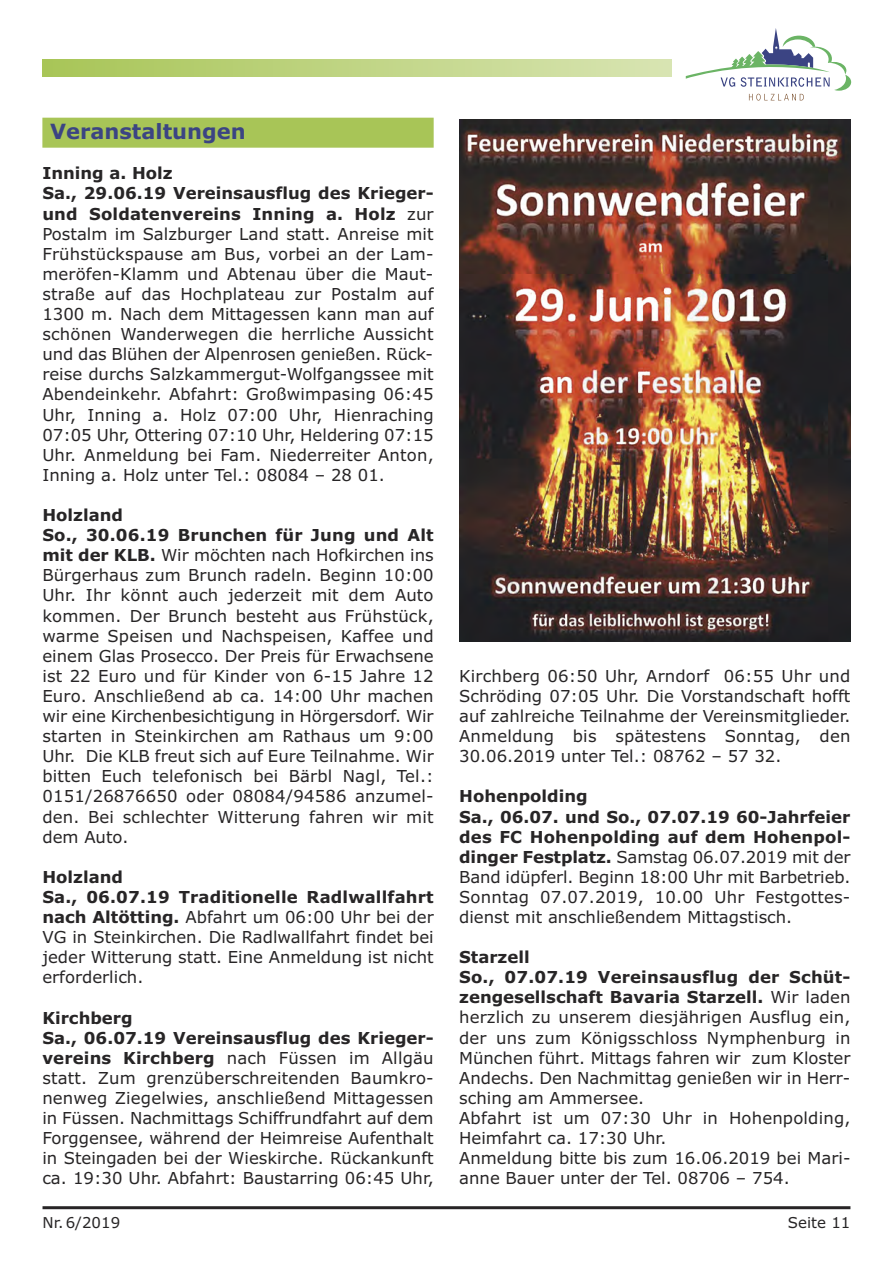
<style>
.page{position:relative;width:893px;height:1263px;background:#fff}
.page>*{position:absolute;margin:0;border:0;box-sizing:border-box;transform-origin:0 0}
.t1{font:700 21px "Verdana";color:#3b4483}
.t2{font:16.5px/20.1px "Verdana";color:#272526}
.t3{font:15px "Verdana";color:#272526}
.s1{font-weight:700}
</style>
<div class="page">
<hr style="left:43px;top:1206px;width:807px;height:3px;background:#272526">
<svg style="left:686px;top:28px;width:165px;height:73px"></svg>
<div style="left:43px;top:60px;width:629px;height:17px;background:linear-gradient(to right,#a8c557,#d8e5b3)"></div>
<div style="left:42px;top:118px;width:392px;height:30px;background:#a8c557"></div>
<img style="left:459px;top:119px;width:391px;height:523px">
<p class="t1" style="left:50px;top:120px;width:197px">Veranstaltungen</p>
<p class="t2" style="left:42px;top:164px;width:393px"><span class="s1">Inning a. Holz<br>Sa., 29.06.19 Vereinsausflug des Krieger&shy;und Soldatenvereins Inning a. Holz</span> zur Postalm im Salzburger Land statt. Anreise mit Frühstückspause am Bus, vorbei an der Lam&shy;meröfen-Klamm und Abtenau über die Maut&shy;straße auf das Hochplateau zur Postalm auf 1300 m. Nach dem Mittagessen kann man auf schönen Wanderwegen die herrliche Aussicht und das Blühen der Alpenrosen genießen. Rück&shy;reise durchs Salzkammergut-Wolfgangssee mit Abendeinkehr. Abfahrt: Großwimpasing 06:45<br>Uhr, Inning a. Holz 07:00 Uhr, Hienraching 07:05 Uhr, Ottering 07:10 Uhr, Heldering 07:15<br>Uhr. Anmeldung bei Fam. Niederreiter Anton, Inning a. Holz unter Tel.: 08084 – 28 01.</p>
<p class="t2" style="left:42px;top:505px;width:393px"><span class="s1">Holzland<br>So., 30.06.19 Brunchen für Jung und Alt mit der KLB.</span> Wir möchten nach Hofkirchen ins Bürgerhaus zum Brunch radeln. Beginn 10:00<br>Uhr. Ihr könnt auch jederzeit mit dem Auto kommen. Der Brunch besteht aus Frühstück, warme Speisen und Nachspeisen, Kaffee und einem Glas Prosecco. Der Preis für Erwachsene ist 22 Euro und für Kinder von 6-15 Jahre 12<br>Euro. Anschließend ab ca. 14:00 Uhr machen wir eine Kirchenbesichtigung in Hörgersdorf. Wir starten in Steinkirchen am Rathaus um 9:00<br>Uhr. Die KLB freut sich auf Eure Teilnahme. Wir bitten Euch telefonisch bei Bärbl Nagl, Tel.:<br>0151/26876650 oder 08084/94586 anzumel&shy;den. Bei schlechter Witterung fahren wir mit dem Auto.</p>
<p class="t2" style="left:42px;top:867px;width:393px"><span class="s1">Holzland<br>Sa., 06.07.19 Traditionelle Radlwallfahrt nach Altötting.</span> Abfahrt um 06:00 Uhr bei der VG in Steinkirchen. Die Radlwallfahrt findet bei jeder Witterung statt. Eine Anmeldung ist nicht erforderlich.</p>
<p class="t2" style="left:42px;top:1008px;width:393px"><span class="s1">Kirchberg<br>Sa., 06.07.19 Vereinsausflug des Krieger&shy;vereins Kirchberg</span> nach Füssen im Allgäu statt. Zum grenzüberschreitenden Baumkro&shy;nenweg Ziegelwies, anschließend Mittagessen in Füssen. Nachmittags Schiffrundfahrt auf dem Forggensee, während der Heimreise Aufenthalt in Steingaden bei der Wieskirche. Rückankunft ca. 19:30 Uhr. Abfahrt: Baustarring 06:45 Uhr,</p>
<p class="t2" style="left:459px;top:666px;width:393px;text-align:justify">Kirchberg 06:50 Uhr, Arndorf 06:55 Uhr und Schröding 07:05 Uhr. Die Vorstandschaft hofft auf zahlreiche Teilnahme der Vereinsmitglieder.<br>Anmeldung bis spätestens Sonntag, den 30.06.2019 unter Tel.: 08762 – 57 32.</p>
<p class="t2" style="left:459px;top:787px;width:393px"><span class="s1">Hohenpolding<br>Sa., 06.07. und So., 07.07.19 60-Jahrfeier des FC Hohenpolding auf dem Hohenpol&shy;dinger Festplatz.</span> Samstag 06.07.2019 mit der Band idüpferl. Beginn 18:00 Uhr mit Barbetrieb.<br>Sonntag 07.07.2019, 10.00 Uhr Festgottes&shy;dienst mit anschließendem Mittagstisch.</p>
<p class="t2" style="left:459px;top:947px;width:393px"><span class="s1">Starzell<br>So., 07.07.19 Vereinsausflug der Schüt&shy;zengesellschaft Bavaria Starzell.</span> Wir laden herzlich zu unserem diesjährigen Ausflug ein, der uns zum Königsschloss Nymphenburg in München führt. Mittags fahren wir zum Kloster Andechs. Den Nachmittag genießen wir in Herr&shy;sching am Ammersee.<br>Abfahrt ist um 07:30 Uhr in Hohenpolding, Heimfahrt ca. 17:30 Uhr.<br>Anmeldung bitte bis zum 16.06.2019 bei Mari&shy;anne Bauer unter der Tel. 08706 – 754.</p>
<p class="t3" style="left:43px;top:1214px;width:79px">Nr. 6/2019</p>
<p class="t3" style="left:788px;top:1214px;width:64px">Seite 11</p>
</div>
